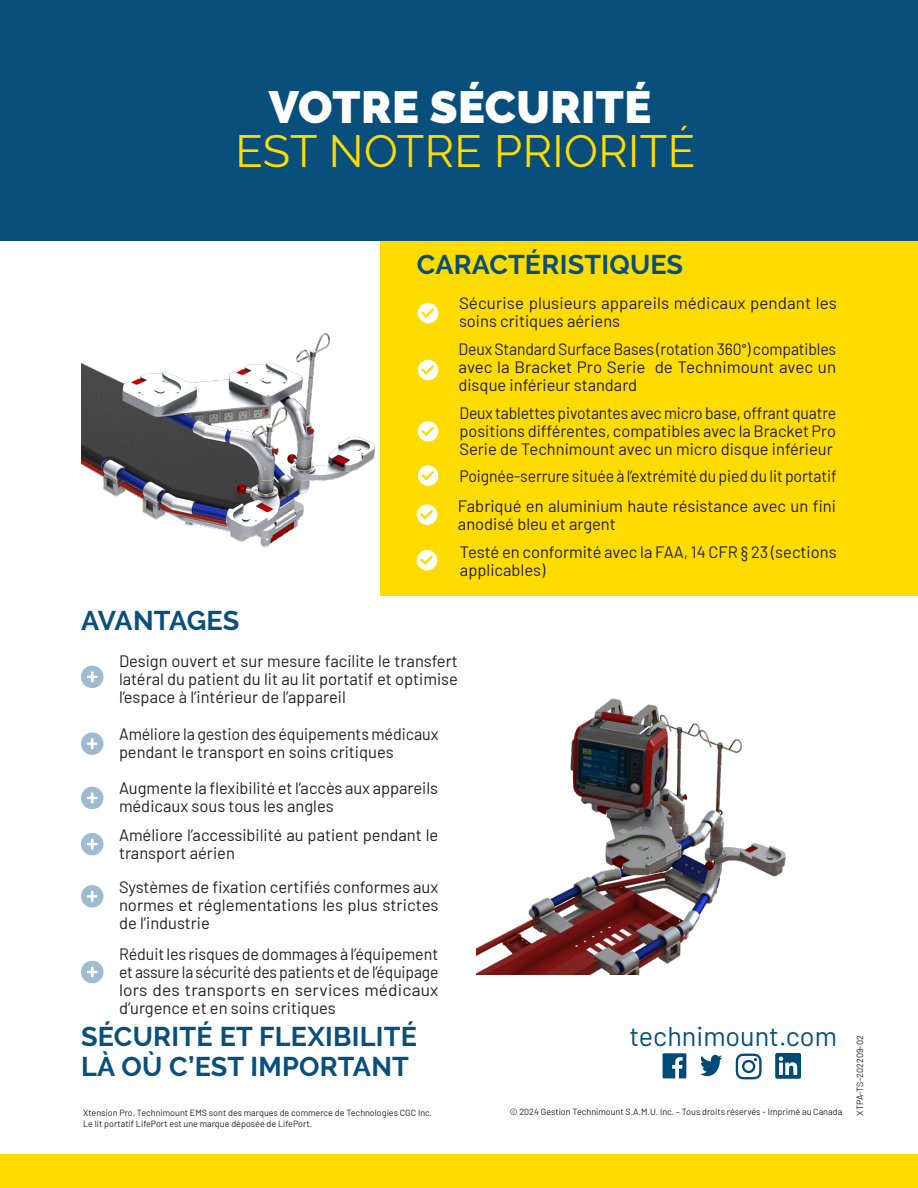
<style>
.page{position:relative;width:918px;height:1188px;background:#fff}
.page>*{position:absolute;margin:0;border:0;box-sizing:border-box;transform-origin:0 0}
.Titre_1{font:45px "Raleway";letter-spacing:.01em;color:#ffdc01}
.Titre_1-2{font:900 45px "Raleway";letter-spacing:.01em;color:#fff}
.Subtitle_blue{font:700 27px/30px "Raleway";letter-spacing:.01em;color:#094f7b}
.Webpage{font:27px "Barlow";color:#094f7b}
.Subtitle_blue-2{font:700 27px "Raleway";letter-spacing:-.01em;color:#094f7b}
.Text_bullets{font:16.5px/18px "Barlow";color:#231f20}
.Text_bullets-2{font:16.5px/18px "Barlow";color:#231f20;text-align:justify;scale:.96 1}
.Text_bullets-3{font:16.5px/18px "Barlow";color:#231f20;text-align:justify;scale:.95 1}
.Texte_Notes_End_document{font:9px "Barlow";color:#231f20}
.s1{font-family:"Calibri"}
</style>
<div class="page">
<div style="left:381px;top:241px;width:537px;height:354px;background:#ffdc01"></div>
<div style="left:0;top:1154px;width:918px;height:34px;background:#ffdc01"></div>
<svg style="left:418px;top:421px;width:20px;height:21px"></svg>
<svg style="left:418px;top:360px;width:20px;height:20px"></svg>
<svg style="left:417px;top:550px;width:20px;height:20px"></svg>
<svg style="left:418px;top:303px;width:20px;height:20px"></svg>
<div style="left:81px;top:787px;width:22px;height:22px;background:#9fbbcf;border-radius:50%"></div>
<svg style="left:87px;top:793px;width:10px;height:10px"></svg>
<div style="left:81px;top:732px;width:22px;height:23px;background:#9fbbcf;border-radius:50%"></div>
<svg style="left:87px;top:738px;width:10px;height:11px"></svg>
<div style="left:81px;top:961px;width:22px;height:22px;background:#9fbbcf;border-radius:50%"></div>
<svg style="left:87px;top:967px;width:10px;height:10px"></svg>
<div style="left:81px;top:833px;width:22px;height:22px;background:#9fbbcf;border-radius:50%"></div>
<svg style="left:87px;top:839px;width:10px;height:11px"></svg>
<div style="left:81px;top:666px;width:22px;height:22px;background:#9fbbcf;border-radius:50%"></div>
<svg style="left:87px;top:671px;width:10px;height:11px"></svg>
<div style="left:0;top:0;width:918px;height:240px;background:#094f7b"></div>
<svg style="left:663px;top:1053px;width:23px;height:25px"></svg>
<svg style="left:775px;top:1053px;width:26px;height:26px"></svg>
<svg style="left:700px;top:1055px;width:22px;height:21px"></svg>
<svg style="left:736px;top:1054px;width:26px;height:25px"></svg>
<img style="left:476px;top:698px;width:310px;height:277px">
<svg style="left:418px;top:465px;width:20px;height:21px"></svg>
<img style="left:81px;top:333px;width:294px;height:215px">
<svg style="left:417px;top:504px;width:20px;height:21px"></svg>
<div style="left:81px;top:885px;width:22px;height:23px;background:#9fbbcf;border-radius:50%"></div>
<svg style="left:87px;top:891px;width:10px;height:11px"></svg>
<p class="Titre_1-2" style="left:269px;top:81px;width:384px">VOTRE SÉCURITÉ</p>
<p class="Titre_1" style="left:236px;top:125px;width:461px">EST NOTRE PRIORITÉ</p>
<p class="Subtitle_blue" style="left:417px;top:250px;width:268px">CARACTÉRISTIQUES</p>
<p class="Text_bullets" style="left:459px;top:293px;width:379px">Sécurise plusieurs appareils médicaux pendant les soins critiques aériens</p>
<p class="Text_bullets-2" style="left:458px;top:338px;width:395px">Deux Standard Surface Bases (rotation 360<span class="s1">°</span>) compatibles avec la Bracket Pro Serie de Technimount avec un disque inférieur standard</p>
<p class="Text_bullets-3" style="left:459px;top:403px;width:398px">Deux tablettes pivotantes avec micro base, offrant quatre positions différentes, compatibles avec la Bracket Pro Serie de Technimount avec un micro disque inférieur</p>
<p class="Text_bullets-2" style="left:459px;top:466px;width:394px">Poignée-serrure située à l’extrémité du pied du lit portatif</p>
<p class="Text_bullets" style="left:458px;top:496px;width:380px">Fabriqué en aluminium haute résistance avec un fini anodisé bleu et argent</p>
<p class="Subtitle_blue-2" style="left:81px;top:605px;width:160px">AVANTAGES</p>
<p class="Text_bullets" style="left:460px;top:542px;width:378px">Testé en conformité avec la FAA, 14 CFR § 23 (sections applicables)</p>
<p class="Text_bullets" style="left:119px;top:651px;width:340px;text-align:justify">Design ouvert et sur mesure facilite le transfert latéral du patient du lit au lit portatif et optimise l’espace à l’intérieur de l’appareil</p>
<p class="Text_bullets" style="left:119px;top:723px;width:321px">Améliore la gestion des équipements médicaux pendant le transport en soins critiques</p>
<p class="Text_bullets" style="left:119px;top:778px;width:321px">Augmente la flexibilité et l’accès aux appareils médicaux sous tous les angles</p>
<p class="Text_bullets" style="left:119px;top:825px;width:321px">Améliore l’accessibilité au patient pendant le transport aérien</p>
<p class="Text_bullets" style="left:119px;top:877px;width:321px;text-align:justify">Systèmes de fixation certifiés conformes aux normes et réglementations les plus strictes de l’industrie</p>
<p class="Text_bullets" style="left:119px;top:944px;width:321px;text-align:justify">Réduit les risques de dommages à l’équipement et assure la sécurité des patients et de l’équipage lors des transports en services médicaux d’urgence et en soins critiques</p>
<p class="Subtitle_blue" style="left:81px;top:1021px;width:338px">SÉCURITÉ ET FLEXIBILITÉ<br>LÀ OÙ C’EST IMPORTANT</p>
<p class="Texte_Notes_End_document" style="left:83px;top:1107px;width:350px">Xtension Pro, Technimount EMS sont des marques de commerce de Technologies CGC Inc.</p>
<p class="Texte_Notes_End_document" style="left:83px;top:1117px;width:231px">Le lit portatif LifePort est une marque déposée de LifePort.</p>
<p class="Webpage" style="left:630px;top:1017px;width:209px">technimount.com</p>
<p class="Texte_Notes_End_document" style="left:510px;top:1105px;width:334px">© 2024 Gestion Technimount S.A.M.U. Inc. – Tous droits réservés - Imprimé au Canada</p>
<p class="Texte_Notes_End_document" style="left:853px;top:1116px;width:82px;rotate:-90deg">XTPA-TS-202209-02</p>
</div>
